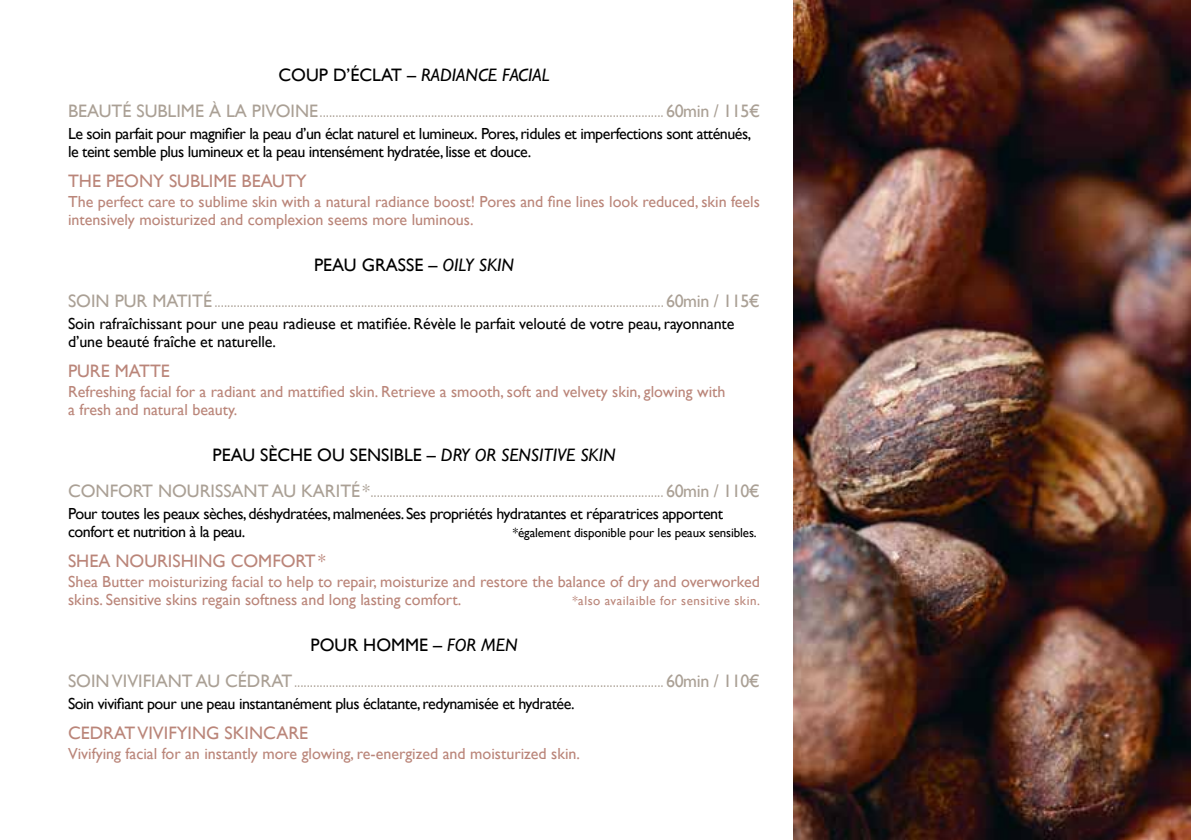
<style>
.page{position:relative;width:1191px;height:840px;background:#fff}
.page>*{position:absolute;margin:0;border:0;box-sizing:border-box;transform-origin:0 0}
.t1{font:300 18px/36px "Gill Sans";color:#aaa095;text-align:center}
.t2{font:18px "Gill Sans";color:#ba8579}
.t3{font:16px/18px "Gill Sans";color:#ba8579}
.t4{font:16px/18px "Gill Sans";letter-spacing:-.03em;color:#000}
.t5{font:16px/18px "Gill Sans";letter-spacing:-.01em;color:#000}
.t6{font:13px "Gill Sans";letter-spacing:-.01em;color:#000}
.t7{font:13px "Gill Sans";letter-spacing:.04em;color:#ba8579}
.s1{font-weight:400;color:#000}
.s2{font-weight:400;font-style:italic;color:#000}
.s3{font-weight:400}
</style>
<div class="page">
<img style="left:794px;top:0;width:397px;height:839px">
<p class="t1" style="left:68px;top:56px;width:693px"><span class="s1">COUP D’ÉCLAT –</span> <span class="s2">RADIANCE FACIAL<br></span><span class="s3">BEAUTÉ SUBLIME À LA PIVOINE</span>............................................................................................................ <span class="s3">60min / 115€</span></p>
<p class="t4" style="left:68px;top:124px;width:684px">Le soin parfait pour magnifier la peau d’un éclat naturel et lumineux. Pores, ridules et imperfections sont atténués, le teint semble plus lumineux et la peau intensément hydratée, lisse et douce.</p>
<p class="t2" style="left:68px;top:170px;width:240px">THE PEONY SUBLIME BEAUTY</p>
<p class="t3" style="left:68px;top:192px;width:693px">The perfect care to sublime skin with a natural radiance boost! Pores and fine lines look reduced, skin feels intensively moisturized and complexion seems more luminous.</p>
<p class="t1" style="left:68px;top:246px;width:693px"><span class="s1">PEAU GRASSE –</span> <span class="s2">OILY SKIN<br></span><span class="s3">SOIN PUR MATITÉ</span> .............................................................................................................................................<span class="s3">60min / 115€</span></p>
<p class="t5" style="left:68px;top:314px;width:668px">Soin rafraîchissant pour une peau radieuse et matifiée. Révèle le parfait velouté de votre peau, rayonnante d’une beauté fraîche et naturelle.</p>
<p class="t2" style="left:68px;top:360px;width:103px">PURE MATTE</p>
<p class="t3" style="left:68px;top:382px;width:659px">Refreshing facial for a radiant and mattified skin. Retrieve a smooth, soft and velvety skin, glowing with a fresh and natural beauty.</p>
<p class="t1" style="left:68px;top:436px;width:693px"><span class="s1">PEAU SÈCHE OU SENSIBLE –</span> <span class="s2">DRY OR SENSITIVE SKIN<br></span><span class="s3">CONFORT NOURISSANT AU KARITÉ*</span>............................................................................................ <span class="s3">60min / 110€</span></p>
<p class="t4" style="left:68px;top:504px;width:656px">Pour toutes les peaux sèches, déshydratées, malmenées. Ses propriétés hydratantes et réparatrices apportent confort et nutrition à la peau.</p>
<p class="t6" style="left:513px;top:524px;width:245px">*également disponible pour les peaux sensibles.</p>
<p class="t2" style="left:68px;top:550px;width:259px">SHEA NOURISHING COMFORT*</p>
<p class="t3" style="left:68px;top:572px;width:693px">Shea Butter moisturizing facial to help to repair, moisturize and restore the balance of dry and overworked skins. Sensitive skins regain softness and long lasting comfort.</p>
<p class="t7" style="left:572px;top:592px;width:189px">*also availaible for sensitive skin.</p>
<p class="t1" style="left:68px;top:626px;width:693px"><span class="s1">POUR HOMME –</span> <span class="s2">FOR MEN<br></span><span class="s3">SOIN VIVIFIANT AU CÉDRAT</span>.................................................................................................................... <span class="s3">60min / 110€</span></p>
<p class="t4" style="left:68px;top:694px;width:508px">Soin vivifiant pour une peau instantanément plus éclatante, redynamisée et hydratée.</p>
<p class="t2" style="left:68px;top:722px;width:242px">CEDRAT VIVIFYING SKINCARE</p>
<p class="t3" style="left:68px;top:744px;width:513px">Vivifying facial for an instantly more glowing, re-energized and moisturized skin.</p>
</div>
